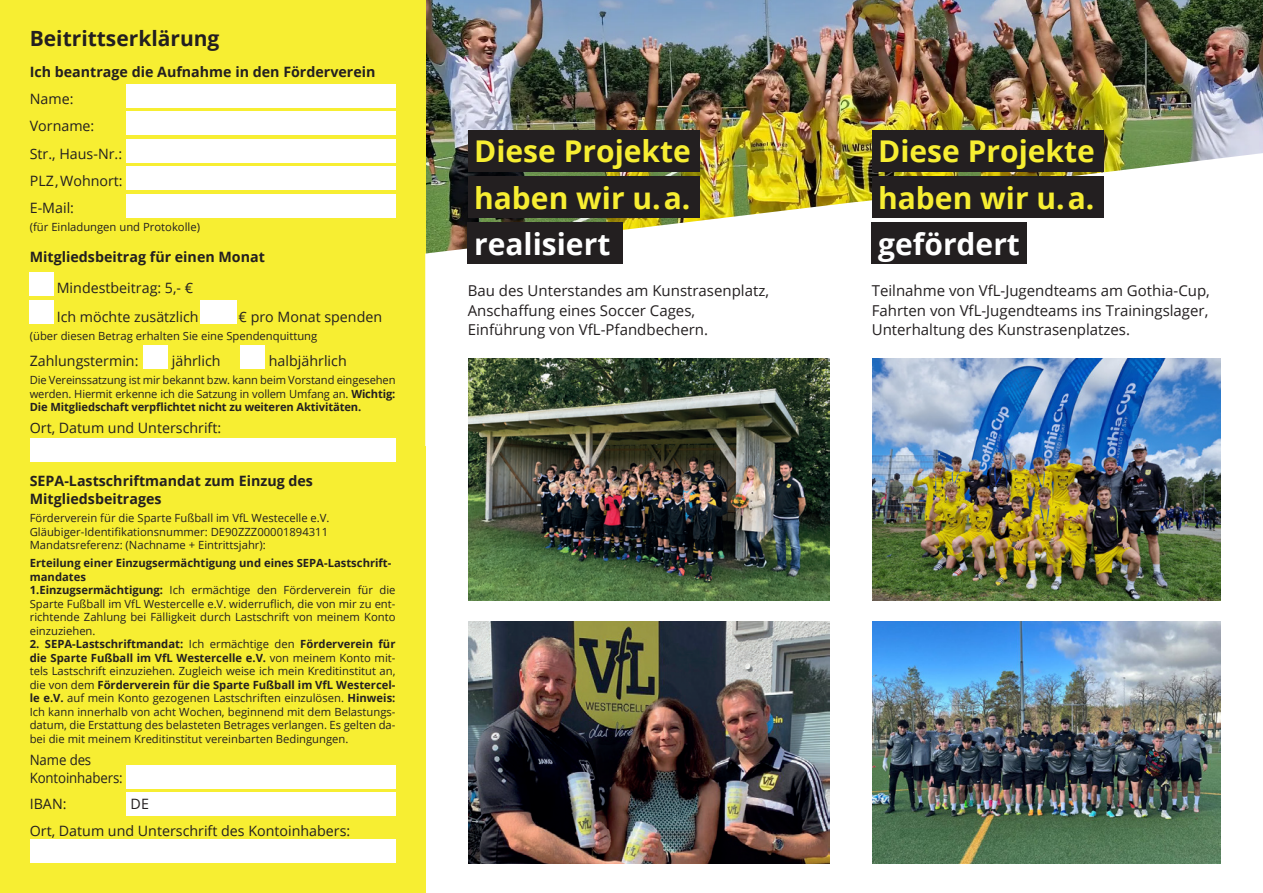
<style>
.page{position:relative;width:1263px;height:893px;background:#fff}
.page>*{position:absolute;margin:0;border:0;box-sizing:border-box;transform-origin:0 0}
.t1{font:700 30px/46.5px "Open Sans";color:#f7ee32;text-align:justify}
.t2{font:700 21px "Open Sans";color:#231f20}
.t3{font:15px/19.5px "Open Sans";color:#231f20}
.t4{font:14.25px "Open Sans";color:#231f20}
.t5{font:700 14.25px/18px "Open Sans";color:#231f20}
.t6{font:14.25px/18px "Open Sans";color:#231f20;scale:.93 1}
.t7{font:11.25px/13.5px "Open Sans";color:#231f20;text-align:justify}
.t8{font:700 11.25px/13.5px "Open Sans";color:#231f20}
.s1{font-weight:700}
.s2{color:#fff}
</style>
<div class="page">
<div style="left:0;top:0;width:425px;height:893px;background:#f7ee32"></div>
<div style="left:126px;top:765px;width:269px;height:23px;background:#fff"></div>
<div style="left:126px;top:792px;width:269px;height:24px;background:#fff"></div>
<div style="left:126px;top:84px;width:269px;height:23px;background:#fff"></div>
<div style="left:30px;top:272px;width:24px;height:24px;background:#fff"></div>
<div style="left:126px;top:111px;width:269px;height:24px;background:#fff"></div>
<div style="left:30px;top:300px;width:24px;height:24px;background:#fff"></div>
<div style="left:200px;top:300px;width:37px;height:24px;background:#fff"></div>
<div style="left:126px;top:139px;width:269px;height:24px;background:#fff"></div>
<div style="left:126px;top:167px;width:269px;height:23px;background:#fff"></div>
<div style="left:126px;top:194px;width:269px;height:24px;background:#fff"></div>
<div style="left:30px;top:438px;width:365px;height:23px;background:#fff"></div>
<div style="left:30px;top:840px;width:365px;height:23px;background:#fff"></div>
<img style="left:426px;top:0;width:837px;height:153px">
<svg style="left:425px;top:153px;width:837px;height:293px"></svg>
<div style="left:468px;top:130px;width:231px;height:42px;background:#231f20"></div>
<div style="left:468px;top:176px;width:231px;height:42px;background:#231f20"></div>
<div style="left:468px;top:222px;width:155px;height:42px;background:#231f20"></div>
<div style="left:872px;top:130px;width:231px;height:42px;background:#231f20"></div>
<div style="left:872px;top:176px;width:231px;height:42px;background:#231f20"></div>
<div style="left:872px;top:222px;width:155px;height:42px;background:#231f20"></div>
<img style="left:468px;top:358px;width:361px;height:242px">
<img style="left:872px;top:358px;width:348px;height:242px">
<img style="left:468px;top:622px;width:361px;height:241px">
<img style="left:872px;top:622px;width:348px;height:241px">
<div style="left:144px;top:345px;width:24px;height:24px;background:#fff"></div>
<div style="left:241px;top:345px;width:24px;height:24px;background:#fff"></div>
<p class="t2" style="left:30px;top:23px;width:191px">Beitrittserklärung</p>
<p class="t5" style="left:30px;top:62px;width:347px">Ich beantrage die Aufnahme in den Förderverein</p>
<p class="t4" style="left:30px;top:89px;width:45px">Name:</p>
<p class="t4" style="left:30px;top:116px;width:66px">Vorname:</p>
<p class="t4" style="left:30px;top:144px;width:94px">Str., Haus-Nr.:</p>
<p class="t4" style="left:30px;top:171px;width:94px">PLZ, Wohnort:</p>
<p class="t4" style="left:30px;top:198px;width:46px">E-Mail:</p>
<p class="t7" style="left:30px;top:220px;width:172px">(für Einladungen und Protokolle)</p>
<p class="t5" style="left:30px;top:248px;width:237px">Mitgliedsbeitrag für einen Monat</p>
<p class="t4" style="left:57px;top:278px;width:138px">Mindestbeitrag: 5,- €</p>
<p class="t4" style="left:57px;top:307px;width:143px">Ich möchte zusätzlich</p>
<p class="t4" style="left:239px;top:307px;width:145px">€ pro Monat spenden</p>
<p class="t7" style="left:30px;top:328px;width:289px">(über diesen Betrag erhalten Sie eine Spendenquittung</p>
<p class="t4" style="left:30px;top:351px;width:110px">Zahlungstermin:</p>
<p class="t4" style="left:172px;top:351px;width:50px">jährlich</p>
<p class="t4" style="left:269px;top:351px;width:79px">halbjährlich</p>
<p class="t7" style="left:30px;top:373px;width:367px">Die Vereinssatzung ist mir bekannt bzw. kann beim Vorstand eingesehen werden. Hiermit erkenne ich die Satzung in vollem Umfang an. <span class="s1">Wichtig:<br>Die Mitgliedschaft verpflichtet nicht zu weiteren Aktivitäten.</span></p>
<p class="t4" style="left:30px;top:418px;width:193px">Ort, Datum und Unterschrift:</p>
<p class="t5" style="left:30px;top:472px;width:285px">SEPA-Lastschriftmandat zum Einzug des<br>Mitgliedsbeitrages</p>
<p class="t7" style="left:30px;top:511px;width:301px">Förderverein für die Sparte Fußball im VfL Westecelle e.V.</p>
<p class="t7" style="left:30px;top:525px;width:300px">Gläubiger-Identifikationsnummer: DE90ZZZ00001894311<br>Mandatsreferenz: (Nachname + Eintrittsjahr):</p>
<p class="t8" style="left:30px;top:556px;width:363px">Erteilung einer Einzugsermächtigung und eines SEPA-Lastschrift&shy;mandates</p>
<p class="t7" style="left:30px;top:583px;width:367px"><span class="s1">1.Einzugsermächtigung:</span> Ich ermächtige den Förderverein für die Sparte Fußball im VfL Westercelle e.V. widerruflich, die von mir zu ent&shy;richtende Zahlung bei Fälligkeit durch Lastschrift von meinem Konto einzuziehen.</p>
<p class="t7" style="left:30px;top:637px;width:367px"><span class="s1">2. SEPA-Lastschriftmandat:</span> Ich ermächtige den <span class="s1">Förderverein für die Sparte Fußball im VfL Westercelle e.V.</span> von meinem Konto mit&shy;tels Lastschrift einzuziehen. Zugleich weise ich mein Kreditinstitut an, die von dem <span class="s1">Förderverein für die Sparte Fußball im VfL Westercel&shy;le e.V.</span> auf mein Konto gezogenen Lastschriften einzulösen. <span class="s1">Hinweis:<br></span>Ich kann innerhalb von acht Wochen, beginnend mit dem Belastungs&shy;datum, die Erstattung des belasteten Betrages verlangen. Es gelten da&shy;bei die mit meinem Kreditinstitut vereinbarten Bedingungen.</p>
<p class="t6" style="left:30px;top:750px;width:102px">Name des<br>Kontoinhabers:</p>
<p class="t4" style="left:30px;top:794px;width:38px">IBAN:</p>
<p class="t4" style="left:131px;top:794px;width:20px">DE</p>
<p class="t4" style="left:30px;top:821px;width:322px">Ort, Datum und Unterschrift des Kontoinhabers:</p>
<p class="t1" style="left:474px;top:127px;width:218px">Diese Projekte haben wir u.a. <span class="s2">realisiert</span></p>
<p class="t1" style="left:878px;top:127px;width:218px">Diese Projekte haben wir u.a. <span class="s2">gefördert</span></p>
<p class="t3" style="left:468px;top:281px;width:303px">Bau des Unterstandes am Kunstrasenplatz,<br>Anschaffung eines Soccer Cages,<br>Einführung von VfL-Pfandbechern.</p>
<p class="t3" style="left:872px;top:281px;width:340px">Teilnahme von VfL-Jugendteams am Gothia-Cup,</p>
<p class="t3" style="left:872px;top:300px;width:338px">Fahrten von VfL-Jugendteams ins Trainingslager,</p>
<p class="t3" style="left:872px;top:320px;width:260px">Unterhaltung des Kunstrasenplatzes.</p>
</div>
